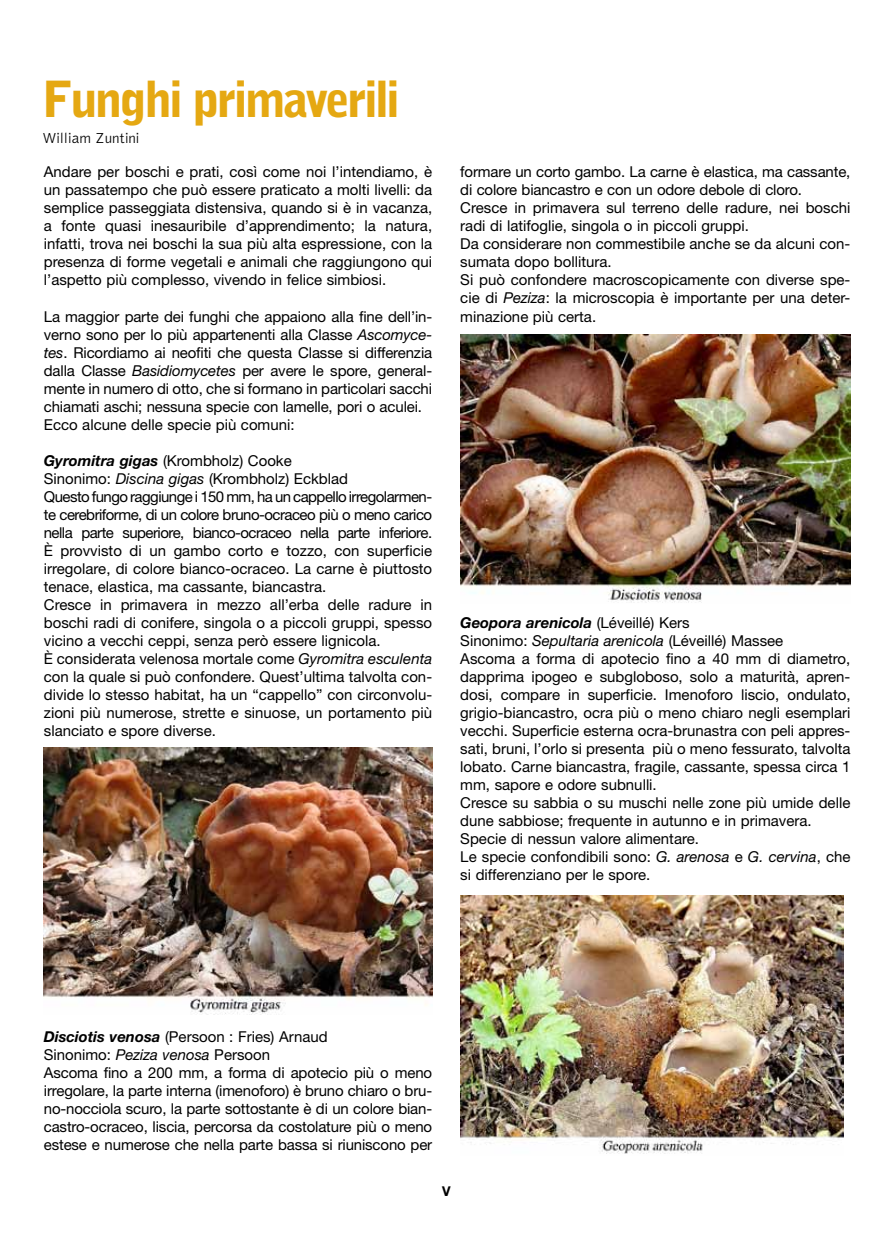
<style>
.page{position:relative;width:893px;height:1234px;background:#fff}
.page>*{position:absolute;margin:0;border:0;box-sizing:border-box;transform-origin:0 0}
.t1{font:900 49.5px "Bell Gothic";letter-spacing:-.055em;color:#e5a812}
.t2{font:15px/18px "Helvetica Neue";color:#000}
.t3{font:300 15px "Bell Gothic";color:#000}
.t4{font:700 13.5px "Helvetica Neue";color:#000}
.s1{font-style:italic}
.s2{font-weight:700;font-style:italic}
</style>
<div class="page">
<img style="left:44px;top:747px;width:388px;height:267px">
<img style="left:460px;top:335px;width:390px;height:268px">
<img style="left:460px;top:895px;width:383px;height:259px">
<h1 class="t1" style="left:43px;top:70px;width:359px">Funghi primaverili</h1>
<p class="t3" style="left:43px;top:130px;width:99px">William Zuntini</p>
<p class="t2" style="left:44px;top:163px;width:390px;text-align:justify">Andare per boschi e prati, così come noi l’intendiamo, è un passatempo che può essere praticato a molti livelli: da semplice passeggiata distensiva, quando si è in vacanza, a fonte quasi inesauribile d’apprendimento; la natura, infatti, trova nei boschi la sua più alta espressione, con la presenza di forme vegetali e animali che raggiungono qui l’aspetto più complesso, vivendo in felice simbiosi.</p>
<p class="t2" style="left:44px;top:307px;width:390px">La maggior parte dei funghi che appaiono alla fine dell’in&shy;verno sono per lo più appartenenti alla Classe <span class="s1">Ascomyce&shy;tes</span>. Ricordiamo ai neofiti che questa Classe si differenzia dalla Classe <span class="s1">Basidiomycetes</span> per avere le spore, general&shy;mente in numero di otto, che si formano in particolari sacchi chiamati aschi; nessuna specie con lamelle, pori o aculei.<br>Ecco alcune delle specie più comuni:</p>
<p class="t2" style="left:44px;top:451px;width:390px"><span class="s2">Gyromitra gigas</span> (Krombholz) Cooke<br>Sinonimo: <span class="s1">Discina gigas</span> (Krombholz) Eckblad<br>Questo fungo raggiunge i 150 mm, ha un cappello irregolarmen&shy;te cerebriforme, di un colore bruno-ocraceo più o meno carico nella parte superiore, bianco-ocraceo nella parte inferiore.<br>È provvisto di un gambo corto e tozzo, con superficie irregolare, di colore bianco-ocraceo. La carne è piuttosto tenace, elastica, ma cassante, biancastra.<br>Cresce in primavera in mezzo all’erba delle radure in boschi radi di conifere, singola o a piccoli gruppi, spesso vicino a vecchi ceppi, senza però essere lignicola.<br>È considerata velenosa mortale come <span class="s1">Gyromitra esculenta </span>con la quale si può confondere. Quest’ultima talvolta con&shy;divide lo stesso habitat, ha un “cappello” con circonvolu&shy;zioni più numerose, strette e sinuose, un portamento più slanciato e spore diverse.</p>
<p class="t2" style="left:460px;top:163px;width:392px">formare un corto gambo. La carne è elastica, ma cassante, di colore biancastro e con un odore debole di cloro.<br>Cresce in primavera sul terreno delle radure, nei boschi radi di latifoglie, singola o in piccoli gruppi.<br>Da considerare non commestibile anche se da alcuni con&shy;sumata dopo bollitura.<br>Si può confondere macroscopicamente con diverse spe&shy;cie di <span class="s1">Peziza</span>: la microscopia è importante per una deter&shy;minazione più certa.</p>
<p class="t2" style="left:460px;top:613px;width:392px"><span class="s2">Geopora arenicola</span> (Léveillé) Kers<br>Sinonimo: <span class="s1">Sepultaria arenicola</span> (Léveillé) Massee<br>Ascoma a forma di apotecio fino a 40 mm di diametro, dapprima ipogeo e subgloboso, solo a maturità, apren&shy;dosi, compare in superficie. Imenoforo liscio, ondulato, grigio-biancastro, ocra più o meno chiaro negli esemplari vecchi. Superficie esterna ocra-brunastra con peli appres&shy;sati, bruni, l’orlo si presenta più o meno fessurato, talvolta lobato. Carne biancastra, fragile, cassante, spessa circa 1 mm, sapore e odore subnulli.<br>Cresce su sabbia o su muschi nelle zone più umide delle dune sabbiose; frequente in autunno e in primavera.<br>Specie di nessun valore alimentare.<br>Le specie confondibili sono: <span class="s1">G. arenosa</span> e <span class="s1">G. cervina</span>, che si differenziano per le spore.</p>
<p class="t2" style="left:44px;top:1027px;width:390px"><span class="s2">Disciotis venosa</span> (Persoon : Fries) Arnaud<br>Sinonimo: <span class="s1">Peziza venosa</span> Persoon<br>Ascoma fino a 200 mm, a forma di apotecio più o meno irregolare, la parte interna (imenoforo) è bruno chiaro o bru&shy;no-nocciola scuro, la parte sottostante è di un colore bian&shy;castro-ocraceo, liscia, percorsa da costolature più o meno estese e numerose che nella parte bassa si riuniscono per</p>
<p class="t4" style="left:442px;top:1182px;width:10px">V</p>
</div>
